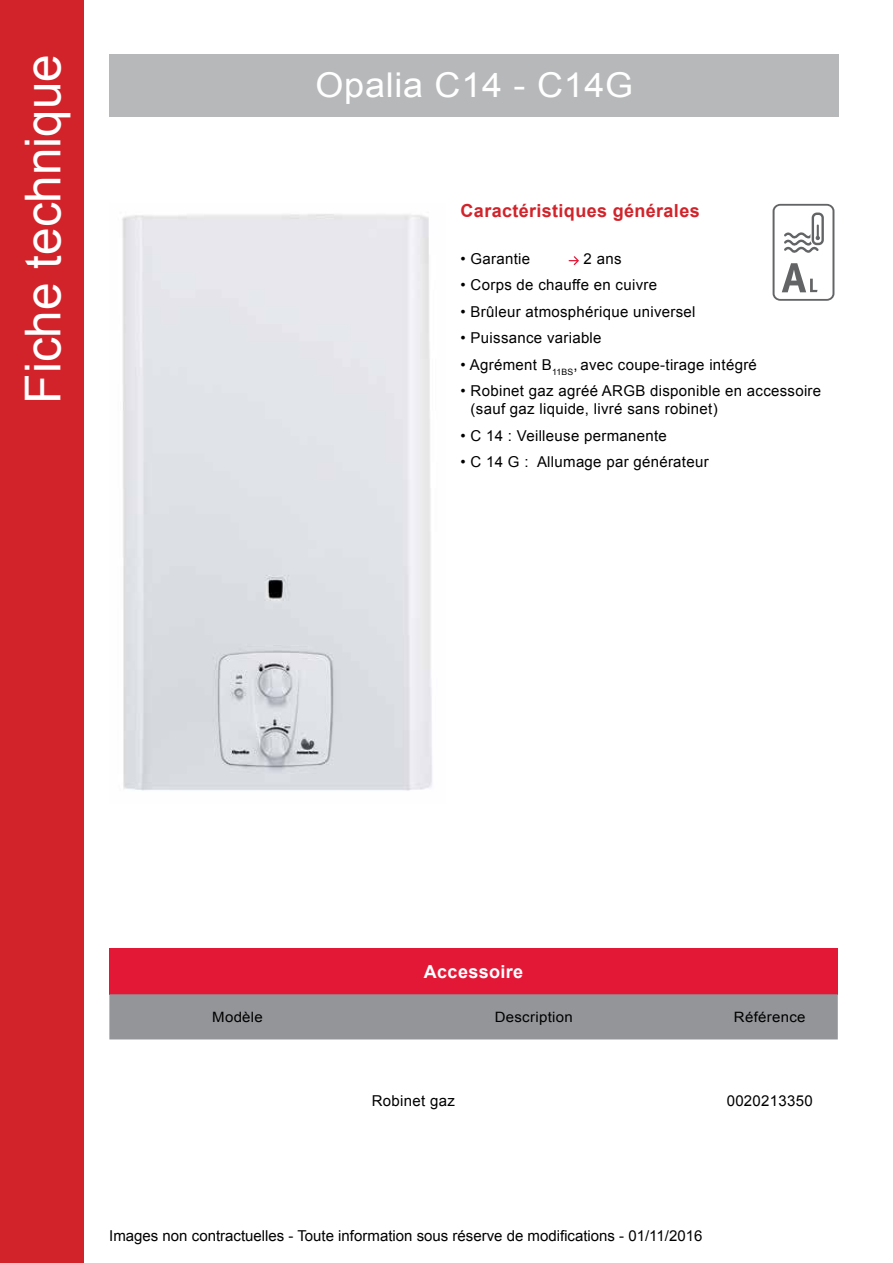
<style>
.page{position:relative;width:893px;height:1263px;background:#fff}
.page>*{position:absolute;margin:0;border:0;box-sizing:border-box;transform-origin:0 0}
.t1{font:49.5px "Arial";color:#fff}
.t2{font:34.2px "Arial";letter-spacing:.02em;color:#fff;scale:1.05 1}
.t3{font:700 18px "Arial";letter-spacing:.02em;color:#d2232a}
.t4{font:700 18px "Arial";letter-spacing:.02em;color:#fff}
.t5{font:15px/18px "Arial";letter-spacing:.02em;color:#000}
.t6{font:15px "Arial";color:#000}
.t7{font:14.25px "Arial";letter-spacing:.02em;color:#000;scale:1.05 1}
</style>
<div class="page">
<div style="left:109px;top:54px;width:730px;height:63px;background:#b6b8ba"></div>
<svg style="left:569px;top:256px;width:10px;height:9px"></svg>
<div style="left:109px;top:948px;width:729px;height:46px;background:#e31837"></div>
<div style="left:109px;top:994px;width:729px;height:45px;background:#939598"></div>
<img style="left:122px;top:214px;width:310px;height:577px">
<svg style="left:773px;top:204px;width:61px;height:97px"></svg>
<div style="left:0;top:0;width:84px;height:1263px;background:#d2232a"></div>
<h1 class="t1" style="left:11px;top:403px;width:351px;rotate:-90deg">Fiche technique</h1>
<h2 class="t2" style="left:316px;top:63px;width:304px">Opalia C14 - C14G</h2>
<p class="t3" style="left:461px;top:199px;width:241px">Caractéristiques générales</p>
<p class="t5" style="left:461px;top:249px;width:71px">• Garantie</p>
<p class="t5" style="left:584px;top:249px;width:39px">2 ans</p>
<p class="t5" style="left:461px;top:276px;width:198px">• Corps de chauffe en cuivre</p>
<p class="t5" style="left:461px;top:302px;width:236px">• Brûleur atmosphérique universel</p>
<p class="t5" style="left:461px;top:329px;width:142px">• Puissance variable</p>
<p class="t5" style="left:461px;top:355px;width:298px">• Agrément B<sub>11BS</sub>, avec coupe-tirage intégré</p>
<p class="t5" style="left:471px;top:382px;width:352px;text-indent:-10px">• Robinet gaz agréé ARGB disponible en accessoire (sauf gaz liquide, livré sans robinet)</p>
<p class="t5" style="left:461px;top:426px;width:208px">• C 14 : Veilleuse permanente</p>
<p class="t5" style="left:461px;top:453px;width:250px">• C 14 G : Allumage par générateur</p>
<p class="t4" style="left:424px;top:959px;width:101px">Accessoire</p>
<p class="t7" style="left:212px;top:1008px;width:50px">Modèle</p>
<p class="t7" style="left:495px;top:1008px;width:76px">Description</p>
<p class="t7" style="left:734px;top:1008px;width:70px">Référence</p>
<p class="t5" style="left:372px;top:1092px;width:85px">Robinet gaz</p>
<p class="t5" style="left:727px;top:1092px;width:88px">0020213350</p>
<p class="t6" style="left:109px;top:1226px;width:595px">Images non contractuelles - Toute information sous réserve de modifications - 01/11/2016</p>
</div>
